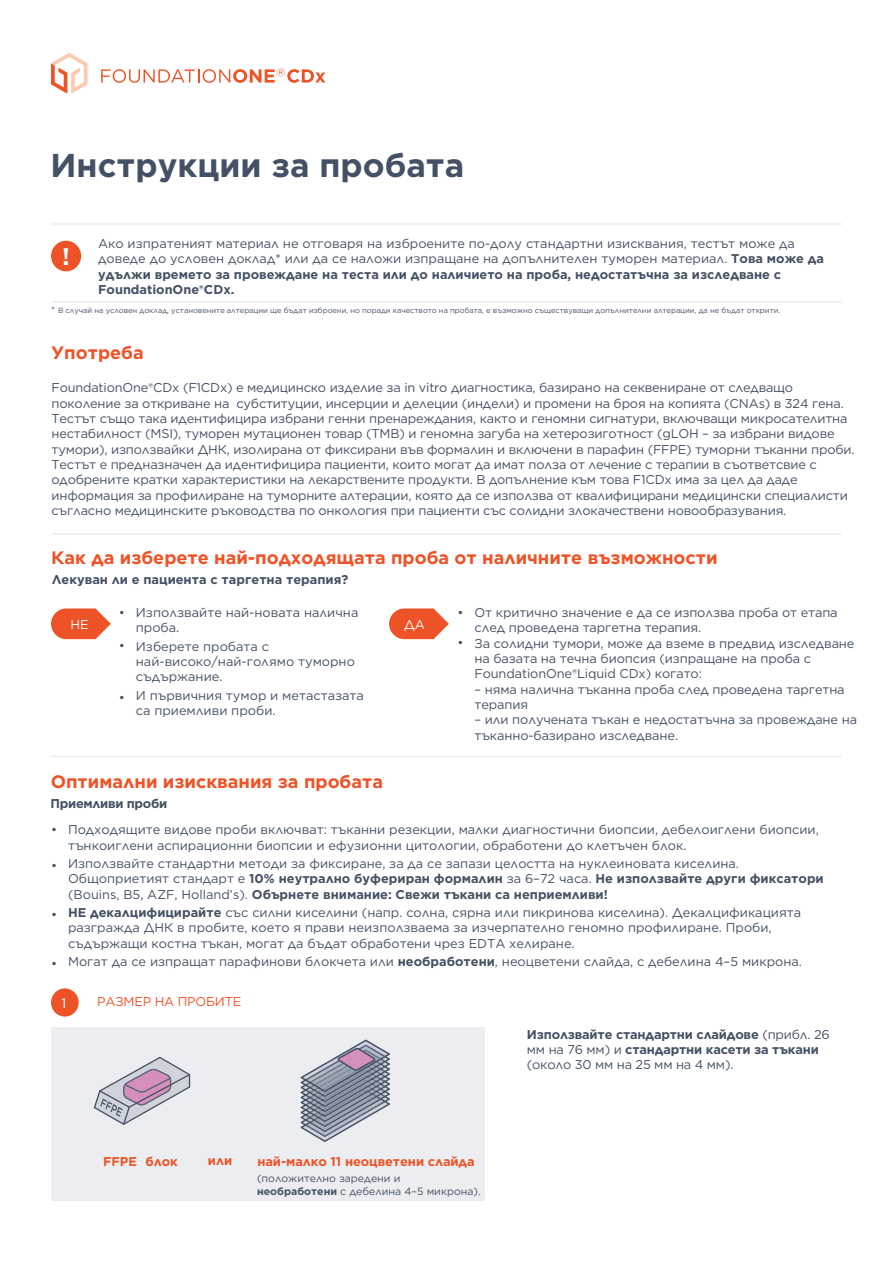
<style>
.page{position:relative;width:893px;height:1263px;background:#fff}
.page>*{position:absolute;margin:0;border:0;box-sizing:border-box;transform-origin:0 0}
.t1{font:700 33px "Gotham";color:#445164}
.t2{font:700 24px "Gotham";color:#fff}
.t3{font:700 18px "Gotham";color:#ed5327}
.t4{font:13.5px "Gotham";color:#fff}
.t5{font:12.75px/15.3px "Gotham";letter-spacing:-.01em;color:#445164}
.t6{font:700 12.75px/15.3px "Gotham";letter-spacing:-.015em;color:#445164}
.t7{font:700 12.75px "Gotham";letter-spacing:-.005em;color:#ed5327}
.t8{font:12.75px "Gotham";letter-spacing:-.015em;color:#ed5327}
.t9{font:12.75px "Gotham";color:#fff}
.t10{font:10.5px/12.6px "Gotham";color:#445164}
.t11{font:7.5px "Gotham";letter-spacing:-.005em;color:#445164}
.s1{font-weight:700}
.s2{font-size:9px}
.s3{font-weight:400}
</style>
<div class="page">
<div style="left:51px;top:1028px;width:434px;height:173px;background:#ecedf0"></div>
<hr style="left:51px;top:533px;width:790px;height:2px;background:#ecedf0">
<hr style="left:51px;top:301px;width:791px;height:2px;background:#ecedf0">
<hr style="left:51px;top:223px;width:791px;height:2px;background:#ecedf0">
<hr style="left:51px;top:756px;width:790px;height:1px;background:#ecedf0">
<svg style="left:94px;top:1057px;width:96px;height:68px"></svg>
<svg style="left:51px;top:608px;width:60px;height:31px"></svg>
<svg style="left:389px;top:608px;width:60px;height:31px"></svg>
<div style="left:51px;top:241px;width:30px;height:30px;background:#ed5327;border-radius:50%"></div>
<svg style="left:301px;top:1039px;width:89px;height:103px"></svg>
<div style="left:51px;top:988px;width:28px;height:28px;background:#ed5327;border-radius:50%"></div>
<svg style="left:51px;top:53px;width:37px;height:40px"></svg>
<svg style="left:101px;top:68px;width:224px;height:15px"></svg>
<h1 class="t1" style="left:51px;top:143px;width:415px">Инструкции за пробата</h1>
<h2 class="t2" style="left:62px;top:240px;width:9px">!</h2>
<p class="t5" style="left:98px;top:236px;width:727px">Ако изпратеният материал не отговаря на изброените по-долу стандартни изисквания, тестът може да доведе до условен доклад* или да се наложи изпращане на допълнителен туморен материал. <span class="s1">Това може да удължи времето за провеждане на теста или до наличието на проба, недостатъчна за изследване с FoundationOne®CDx.</span></p>
<p class="t11" style="left:51px;top:305px;width:731px"><span class="s2">*</span> В случай на условен доклад, установените алтерации ще бъдат изброени, но поради качеството на пробата, е възможно съществуващи допълнителни алтерации, да не бъдат открити.</p>
<h3 class="t3" style="left:51px;top:341px;width:94px">Употреба</h3>
<p class="t5" style="left:52px;top:380px;width:804px">FoundationOne®CDx (F1CDx) е медицинско изделие за in vitro диагностика, базирано на секвениране от следващо поколение за откриване на субституции, инсерции и делеции (индели) и промени на броя на копията (CNAs) в 324 гена.<br>Тестът също така идентифицира избрани генни пренареждания, както и геномни сигнатури, включващи микросателитна нестабилност (MSI), туморен мутационен товар (TMB) и геномна загуба на хетерозиготност (gLOH – за избрани видове тумори), използвайки ДНК, изолирана от фиксирани във формалин и включени в парафин (FFPE) туморни тъканни проби.<br>Тестът е предназначен да идентифицира пациенти, които могат да имат полза от лечение с терапии в съответсвие с одобрените кратки характеристики на лекарствените продукти. В допълнение към това F1CDx има за цел да даде информация за профилиране на туморните алтерации, която да се използва от квалифицирани медицински специалисти съгласно медицинските ръководства по онкология при пациенти със солидни злокачествени новообразувания.</p>
<h3 class="t3" style="left:51px;top:546px;width:668px">Как да изберете най-подходящата проба от наличните възможности</h3>
<p class="t6" style="left:52px;top:572px;width:298px">Лекуван ли е пациента с таргетна терапия?</p>
<p class="t5" style="left:136px;top:605px;width:224px;text-indent:-17px">• Използвайте най-новата налична проба.</p>
<p class="t5" style="left:136px;top:638px;width:221px">Изберете пробата с най-високо/най-голямо туморно съдържание.</p>
<p class="t5" style="left:136px;top:687px;width:230px">И първичния тумор и метастазата са приемливи проби.</p>
<p class="t9" style="left:71px;top:616px;width:20px">НЕ</p>
<p class="t9" style="left:404px;top:616px;width:22px">ДА</p>
<p class="t5" style="left:119px;top:637px;width:8px">•</p>
<p class="t5" style="left:119px;top:689px;width:8px">•</p>
<h3 class="t3" style="left:51px;top:769px;width:334px">Оптимални изисквания за пробата</h3>
<p class="t6" style="left:51px;top:795px;width:118px">Приемливи проби</p>
<p class="t5" style="left:475px;top:605px;width:381px;text-indent:-17px">• От критично значение е да се използва проба от етапа след проведена таргетна терапия.<br>За солидни тумори, може да вземе в предвид изследване на базата на течна биопсия (изпращане на проба с FoundationOne®Liquid CDx) когато:</p>
<p class="t5" style="left:475px;top:681px;width:372px">– няма налична тъканна проба след проведена таргетна терапия</p>
<p class="t5" style="left:475px;top:712px;width:384px">– или получената тъкан е недостатъчна за провеждане на тъканно-базирано изследване.</p>
<p class="t5" style="left:457px;top:635px;width:8px">•</p>
<p class="t5" style="left:68px;top:822px;width:752px;text-indent:-17px">• Подходящите видове проби включват: тъканни резекции, малки диагностични биопсии, дебелоиглени биопсии, тънкоиглени аспирационни биопсии и ефузионни цитологии, обработени до клетъчен блок.</p>
<p class="t5" style="left:68px;top:855px;width:757px">Използвайте стандартни методи за фиксиране, за да се запази целостта на нуклеиновата киселина.<br>Общоприетият стандарт е <span class="s1">10% неутрално буфериран формалин</span> за 6–72 часа. <span class="s1">Не използвайте други фиксатори </span>(Bouins, B5, AZF, Holland’s). <span class="s1">Обърнете внимание: Свежи тъкани са неприемливи!</span></p>
<p class="t5" style="left:68px;top:904px;width:735px"><span class="s1">НЕ декалцифицирайте</span> със силни киселини (напр. солна, сярна или пикринова киселина). Декалцификацията разгражда ДНК в пробите, което я прави неизползваема за изчерпателно геномно профилиране. Проби, съдържащи костна тъкан, могат да бъдат обработени чрез EDTA хелиране.</p>
<p class="t5" style="left:68px;top:953px;width:735px">Могат да се изпращат парафинови блокчета или <span class="s1">необработени</span>, неоцветени слайда, с дебелина 4–5 микрона.</p>
<p class="t5" style="left:51px;top:858px;width:8px">•</p>
<p class="t5" style="left:51px;top:906px;width:8px">•</p>
<p class="t5" style="left:51px;top:955px;width:8px">•</p>
<p class="t4" style="left:61px;top:994px;width:6px">1</p>
<p class="t8" style="left:97px;top:993px;width:146px">РАЗМЕР НА ПРОБИТЕ</p>
<p class="t7" style="left:103px;top:1152px;width:76px">FFPE блок</p>
<p class="t7" style="left:208px;top:1152px;width:26px">или</p>
<p class="t7" style="left:257px;top:1152px;width:219px">най-малко 11 неоцветени слайда</p>
<p class="t10" style="left:257px;top:1172px;width:225px">(положително заредени и <span class="s1">необработени</span> с дебелина 4–5 микрона).</p>
<p class="t6" style="left:527px;top:1026px;width:304px">Използвайте стандартни слайдове <span class="s3">(прибл. 26 мм на 76 мм) и</span> стандартни касети за тъкани <span class="s3">(около 30 мм на 25 мм на 4 мм).</span></p>
</div>
